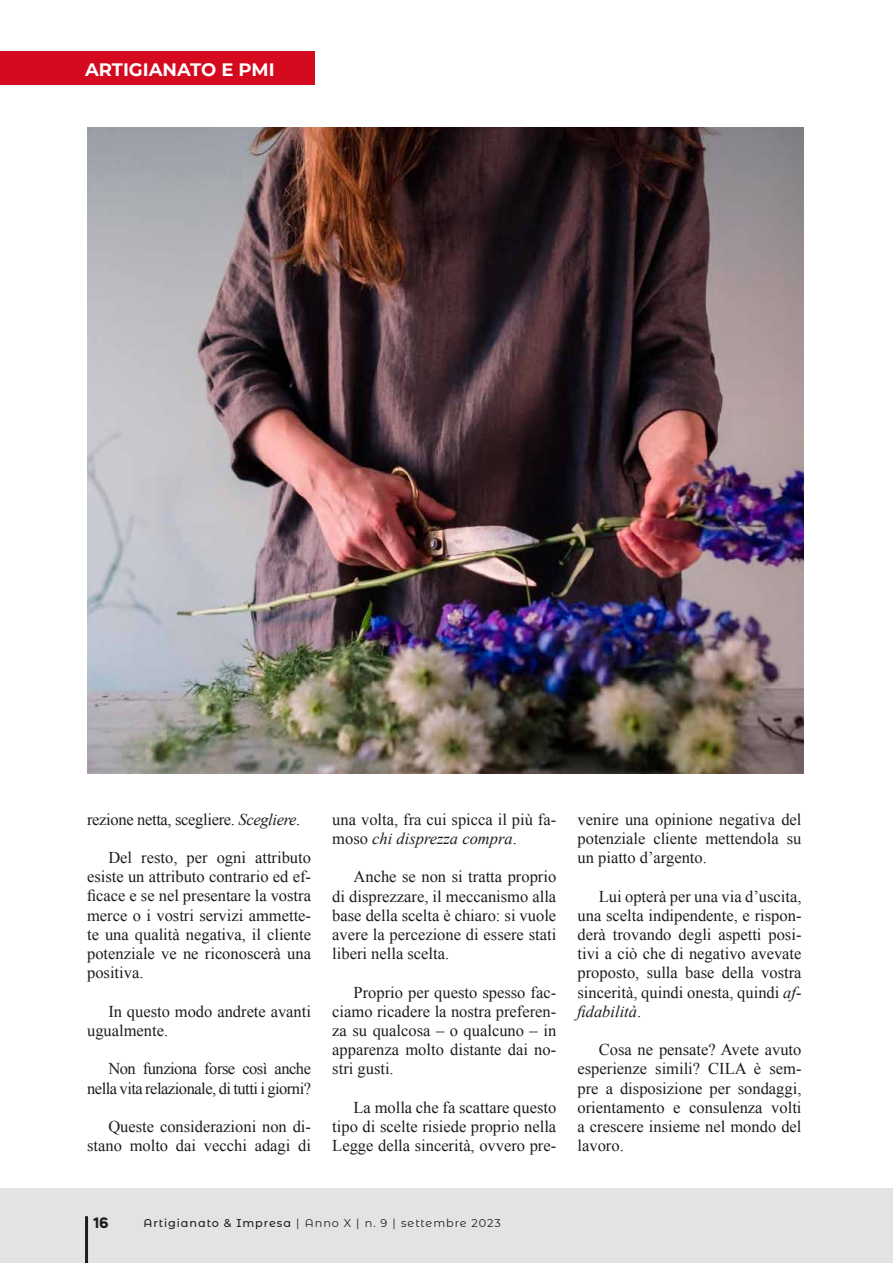
<style>
.page{position:relative;width:893px;height:1263px;background:#fff}
.page>*{position:absolute;margin:0;border:0;box-sizing:border-box;transform-origin:0 0}
.t1{font:700 18px "Montserrat";color:#fff}
.t2{font:16.5px/19.2px "Times New Roman";color:#1d1d1b;text-align:justify}
.t3{font:16.5px/19.2px "Times New Roman";letter-spacing:-.03em;color:#1d1d1b;text-align:right}
.t4{font:16.5px "Times New Roman";letter-spacing:-.02em;color:#1d1d1b}
.t5{font:700 15px "Mazzard H";color:#1d1d1b}
.t6{font:11.25px "Montserrat Alternates";letter-spacing:.08em;color:#1d1d1b}
.s1{font-style:italic}
.s2{font-weight:500}
</style>
<div class="page">
<div style="left:0;top:52px;width:315px;height:33px;background:#d60a1f"></div>
<img style="left:87px;top:128px;width:716px;height:645px">
<div style="left:0;top:1188px;width:893px;height:75px;background:#e3e3e3"></div>
<hr style="left:85px;top:1216px;width:3px;height:47px;background:#1d1d1b">
<p class="t1" style="left:85px;top:56px;width:191px">ARTIGIANATO E PMI</p>
<p class="t4" style="left:87px;top:808px;width:215px">rezione netta, scegliere. <span class="s1">Scegliere</span>.</p>
<p class="t2" style="left:87px;top:848px;width:225px;text-indent:21px">Del resto, per ogni attributo esiste un attributo contrario ed ef&shy;ficace e se nel presentare la vostra merce o i vostri servizi ammette&shy;te una qualità negativa, il cliente potenziale ve ne riconoscerà una positiva.</p>
<p class="t2" style="left:87px;top:1001px;width:225px;text-indent:21px">In questo modo andrete avanti ugualmente.</p>
<p class="t3" style="left:87px;top:1059px;width:226px">Non funziona forse così anche nella vita relazionale, di tutti i giorni?</p>
<p class="t2" style="left:87px;top:1116px;width:225px;text-align:right">Queste considerazioni non di&shy;stano molto dai vecchi adagi di</p>
<p class="t2" style="left:332px;top:809px;width:225px">una volta, fra cui spicca il più fa&shy;moso <span class="s1">chi disprezza compra</span>.</p>
<p class="t2" style="left:332px;top:867px;width:225px;text-indent:21px">Anche se non si tratta proprio di disprezzare, il meccanismo alla base della scelta è chiaro: si vuole avere la percezione di essere stati liberi nella scelta.</p>
<p class="t2" style="left:332px;top:982px;width:225px;text-indent:21px">Proprio per questo spesso fac&shy;ciamo ricadere la nostra preferen&shy;za su qualcosa – o qualcuno – in apparenza molto distante dai no&shy;stri gusti.</p>
<p class="t2" style="left:332px;top:1097px;width:225px;text-indent:21px">La molla che fa scattare questo tipo di scelte risiede proprio nella Legge della sincerità, ovvero pre-</p>
<p class="t2" style="left:577px;top:809px;width:225px">venire una opinione negativa del potenziale cliente mettendola su un piatto d’argento.</p>
<p class="t2" style="left:577px;top:886px;width:225px;text-indent:21px">Lui opterà per una via d’uscita, una scelta indipendente, e rispon&shy;derà trovando degli aspetti posi&shy;tivi a ciò che di negativo avevate proposto, sulla base della vostra sincerità, quindi onesta, quindi <span class="s1">af&shy;fidabilità</span>.</p>
<p class="t2" style="left:577px;top:1040px;width:225px;text-indent:21px">Cosa ne pensate? Avete avuto esperienze simili? CILA è sem&shy;pre a disposizione per sondaggi, orientamento e consulenza volti a crescere insieme nel mondo del lavoro.</p>
<p class="t5" style="left:93px;top:1212px;width:17px">16</p>
<p class="t6" style="left:144px;top:1215px;width:359px"><span class="s2">Artigianato &amp; Impresa</span> | Anno X | n. 9 | settembre 2023</p>
</div>
